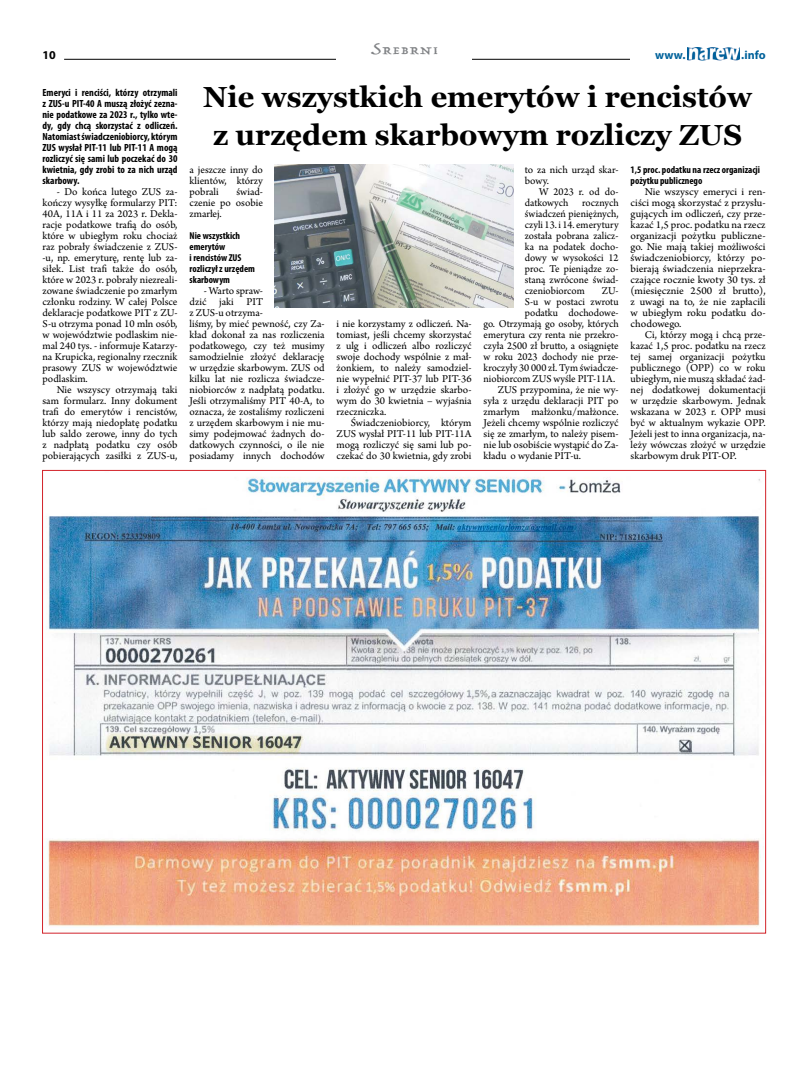
<style>
.page{position:relative;width:794px;height:1092px;background:#fff}
.page>*{position:absolute;margin:0;border:0;box-sizing:border-box;transform-origin:0 0}
.t1{font:700 29px/38px "Georgia";color:#000;text-align:center}
.t2{font:700 12px "Myriad Pro";color:#00629b}
.t3{font:12px "Trattatello";letter-spacing:.11em;color:#808285;scale:1.2 1}
.t4{font:700 12px "Myriad Pro";color:#000}
.t5{font:11px/11px "Arno Pro";color:#000;text-align:justify}
.t6{font:700 condensed 10.4px/11px "Myriad Pro";color:#000;text-align:justify}
.t7{font:700 condensed 10px/11px "Myriad Pro";color:#000}
</style>
<div class="page">
<hr style="left:64px;top:59px;width:701px;height:1px;background:#000">
<div style="left:630px;top:51px;width:135px;height:18px;background:#fff"></div>
<img style="left:687px;top:47px;width:52px;height:13px">
<div style="left:336px;top:45px;width:136px;height:17px;background:#fff"></div>
<img style="left:46px;top:472px;width:715px;height:455px">
<img style="left:274px;top:165px;width:239px;height:143px">
<p class="t3" style="left:371px;top:43px;width:57px">SREBRNI</p>
<p class="t4" style="left:43px;top:48px;width:15px">10</p>
<p class="t2" style="left:655px;top:47px;width:32px">www.</p>
<p class="t2" style="left:741px;top:47px;width:26px">.info</p>
<p class="t6" style="left:43px;top:86px;width:136px">Emeryci i renciści, którzy otrzymali z ZUS-u PIT-40 A muszą złożyć zezna&shy;nie podatkowe za 2023 r., tylko wte&shy;dy, gdy chcą skorzystać z odliczeń.<br>Natomiast świadczeniobiorcy, którym ZUS wysłał PIT-11 lub PIT-11 A mogą rozliczyć się sami lub poczekać do 30 kwietnia, gdy zrobi to za nich urząd skarbowy.</p>
<p class="t5" style="left:43px;top:186px;width:136px;text-indent:14px">- Do końca lutego ZUS za&shy;kończy wysyłkę formularzy PIT:<br>40A, 11A i 11 za 2023 r. Dekla&shy;racje podatkowe trafią do osób, które w ubiegłym roku chociaż raz pobrały świadczenie z ZUS--u, np. emeryturę, rentę lub za&shy;siłek. List trafi także do osób, które w 2023 r. pobrały niezreali&shy;zowane świadczenie po zmarłym członku rodziny. W całej Polsce deklaracje podatkowe PIT z ZU-S-u otrzyma ponad 10 mln osób, w województwie podlaskim nie&shy;mal 240 tys. - informuje Katarzy&shy;na Krupicka, regionalny rzecznik prasowy ZUS w województwie podlaskim.</p>
<p class="t5" style="left:43px;top:384px;width:136px;text-indent:14px">Nie wszyscy otrzymają taki sam formularz. Inny dokument trafi do emerytów i rencistów, którzy mają niedopłatę podatku lub saldo zerowe, inny do tych z nadpłatą podatku czy osób pobierających zasiłki z ZUS-u,</p>
<h1 class="t1" style="left:203px;top:76px;width:550px">Nie wszystkich emerytów i rencistów z urzędem skarbowym rozliczy ZUS</h1>
<p class="t5" style="left:189px;top:164px;width:75px">a jeszcze inny do klientów, którzy pobrali</p>
<p class="t5" style="left:189px;top:186px;width:75px;text-indent:47px">świad&shy;czenie po osobie zmarłej.</p>
<p class="t7" style="left:189px;top:230px;width:67px">Nie wszystkich emerytów<br>i rencistów ZUS rozliczył z urzędem skarbowym</p>
<p class="t5" style="left:189px;top:285px;width:136px;text-align:left;text-indent:14px">- Warto spraw-<br>dzić jaki PIT<br>z ZUS-u otrzyma-<br>liśmy, by mieć pewność, czy Za&shy;kład dokonał za nas rozliczenia podatkowego, czy też musimy samodzielnie złożyć deklarację w urzędzie skarbowym. ZUS od kilku lat nie rozlicza świadcze&shy;niobiorców z nadpłatą podatku.<br>Jeśli otrzymaliśmy PIT 40-A, to oznacza, że zostaliśmy rozliczeni z urzędem skarbowym i nie mu&shy;simy podejmować żadnych do&shy;datkowych czynności, o ile nie posiadamy innych dochodów</p>
<p class="t5" style="left:336px;top:318px;width:136px">i nie korzystamy z odliczeń. Na&shy;tomiast, jeśli chcemy skorzystać z ulg i odliczeń albo rozliczyć swoje dochody wspólnie z mał&shy;żonkiem, to należy samodziel&shy;nie wypełnić PIT-37 lub PIT-36 i złożyć go w urzędzie skarbo&shy;wym do 30 kwietnia – wyjaśnia rzeczniczka.</p>
<p class="t5" style="left:336px;top:417px;width:136px;text-indent:14px">Świadczeniobiorcy, którym ZUS wysłał PIT-11 lub PIT-11A mogą rozliczyć się sami lub po&shy;czekać do 30 kwietnia, gdy zrobi</p>
<p class="t5" style="left:525px;top:164px;width:95px">to za nich urząd skar&shy;bowy.</p>
<p class="t5" style="left:525px;top:186px;width:95px;text-indent:14px">W 2023 r. od do&shy;datkowych</p>
<p class="t5" style="left:525px;top:197px;width:95px;text-indent:57px">rocznych świadczeń pieniężnych, czyli 13. i 14. emerytury została pobrana zalicz&shy;ka na podatek docho&shy;dowy w wysokości 12 proc. Te pieniądze zo&shy;staną zwrócone świad&shy;czeniobiorcom</p>
<p class="t5" style="left:602px;top:285px;width:18px">ZU-</p>
<p class="t5" style="left:525px;top:296px;width:95px">S-u w postaci zwrotu</p>
<p class="t5" style="left:525px;top:307px;width:95px">podatku dochodowe-</p>
<p class="t5" style="left:483px;top:318px;width:136px">go. Otrzymają go osoby, których</p>
<p class="t5" style="left:483px;top:329px;width:136px">emerytura czy renta nie przekro-</p>
<p class="t5" style="left:483px;top:340px;width:136px">czyła 2500 zł brutto, a osiągnięte</p>
<p class="t5" style="left:483px;top:351px;width:136px">w roku 2023 dochody nie prze-</p>
<p class="t5" style="left:483px;top:362px;width:136px">kroczyły 30 000 zł. Tym świadcze-</p>
<p class="t5" style="left:483px;top:373px;width:133px">niobiorcom ZUS wyśle PIT-11A.</p>
<p class="t5" style="left:498px;top:384px;width:122px">ZUS przypomina, że nie wy-</p>
<p class="t5" style="left:483px;top:395px;width:136px">syła z urzędu deklaracji PIT po</p>
<p class="t5" style="left:483px;top:406px;width:136px">zmarłym małżonku/małżonce.</p>
<p class="t5" style="left:483px;top:417px;width:136px">Jeżeli chcemy wspólnie rozliczyć</p>
<p class="t5" style="left:483px;top:428px;width:136px">się ze zmarłym, to należy pisem-</p>
<p class="t5" style="left:483px;top:439px;width:136px">nie lub osobiście wystąpić do Za-</p>
<p class="t5" style="left:483px;top:450px;width:99px">kładu o wydanie PIT-u.</p>
<p class="t7" style="left:630px;top:164px;width:131px">1,5 proc. podatku na rzecz organizacji pożytku publicznego</p>
<p class="t5" style="left:630px;top:186px;width:136px;text-indent:14px">Nie wszyscy emeryci i ren&shy;ciści mogą skorzystać z przysłu&shy;gujących im odliczeń, czy prze&shy;kazać 1,5 proc. podatku na rzecz organizacji pożytku publiczne&shy;go. Nie mają takiej możliwości świadczeniobiorcy, którzy po&shy;bierają świadczenia nieprzekra&shy;czające rocznie kwoty 30 tys. zł (miesięcznie 2500 zł brutto), z uwagi na to, że nie zapłacili w ubiegłym roku podatku do&shy;chodowego.</p>
<p class="t5" style="left:630px;top:329px;width:136px;text-indent:14px">Ci, którzy mogą i chcą prze&shy;kazać 1,5 proc. podatku na rzecz tej samej organizacji pożytku publicznego (OPP) co w roku ubiegłym, nie muszą składać żad&shy;nej dodatkowej dokumentacji w urzędzie skarbowym. Jednak wskazana w 2023 r. OPP musi być w aktualnym wykazie OPP.<br>Jeżeli jest to inna organizacja, na&shy;leży wówczas złożyć w urzędzie skarbowym druk PIT-OP.</p>
</div>
